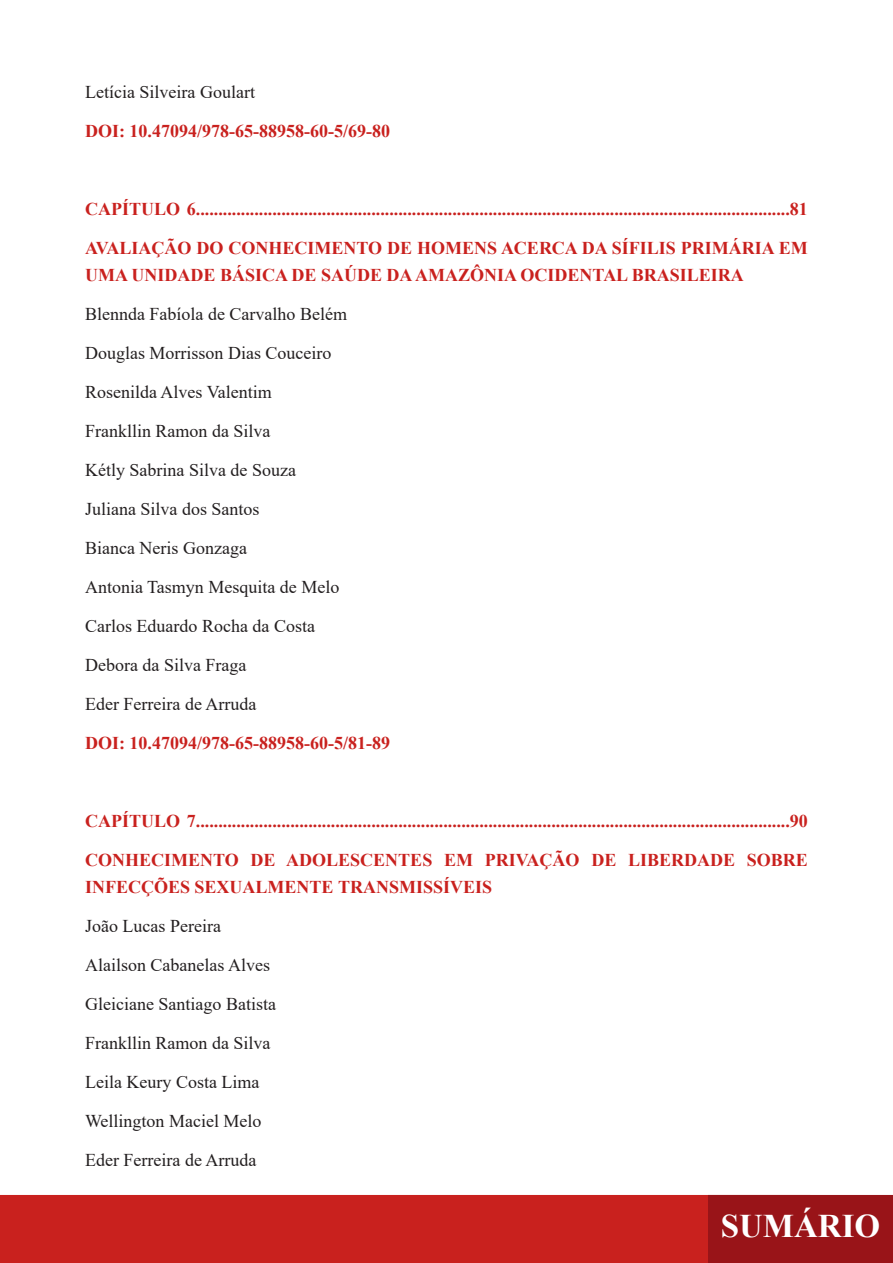
<style>
.page{position:relative;width:893px;height:1263px;background:#fff}
.page>*{position:absolute;margin:0;border:0;box-sizing:border-box;transform-origin:0 0}
.t1{font:700 33px "Times New Roman";color:#fff}
.t2{font:700 18px/27px "Times New Roman";color:#c9211e}
.t3{font:18px "Times New Roman";color:#231f20}
</style>
<div class="page">
<div style="left:0;top:1195px;width:810px;height:68px;background:#c9211e"></div>
<div style="left:709px;top:1196px;width:183px;height:66px;background:#991418"></div>
<div style="left:708px;top:1195px;width:185px;height:68px;border:2px solid #991418"></div>
<p class="t3" style="left:85px;top:79px;width:171px">Letícia Silveira Goulart</p>
<p class="t2" style="left:85px;top:116px;width:306px">DOI: 10.47094/978-65-88958-60-5/69-80</p>
<p class="t2" style="left:85px;top:194px;width:724px">CAPÍTULO 6....................................................................................................................................81</p>
<p class="t2" style="left:85px;top:233px;width:724px">AVALIAÇÃO DO CONHECIMENTO DE HOMENS ACERCA DA SÍFILIS PRIMÁRIA EM<br>UMA UNIDADE BÁSICA DE SAÚDE DA AMAZÔNIA OCIDENTAL BRASILEIRA</p>
<p class="t3" style="left:85px;top:301px;width:263px">Blennda Fabíola de Carvalho Belém</p>
<p class="t3" style="left:85px;top:340px;width:248px">Douglas Morrisson Dias Couceiro</p>
<p class="t3" style="left:85px;top:379px;width:188px">Rosenilda Alves Valentim</p>
<p class="t3" style="left:85px;top:418px;width:187px">Frankllin Ramon da Silva</p>
<p class="t3" style="left:85px;top:457px;width:212px">Kétly Sabrina Silva de Souza</p>
<p class="t3" style="left:85px;top:496px;width:176px">Juliana Silva dos Santos</p>
<p class="t3" style="left:85px;top:535px;width:163px">Bianca Neris Gonzaga</p>
<p class="t3" style="left:85px;top:574px;width:256px">Antonia Tasmyn Mesquita de Melo</p>
<p class="t3" style="left:85px;top:613px;width:231px">Carlos Eduardo Rocha da Costa</p>
<p class="t3" style="left:85px;top:652px;width:163px">Debora da Silva Fraga</p>
<p class="t3" style="left:85px;top:691px;width:173px">Eder Ferreira de Arruda</p>
<p class="t2" style="left:85px;top:728px;width:306px">DOI: 10.47094/978-65-88958-60-5/81-89</p>
<p class="t2" style="left:85px;top:806px;width:724px">CAPÍTULO 7....................................................................................................................................90</p>
<p class="t2" style="left:85px;top:845px;width:724px">CONHECIMENTO DE ADOLESCENTES EM PRIVAÇÃO DE LIBERDADE SOBRE<br>INFECÇÕES SEXUALMENTE TRANSMISSÍVEIS</p>
<p class="t3" style="left:85px;top:913px;width:137px">João Lucas Pereira</p>
<p class="t3" style="left:85px;top:952px;width:186px">Alailson Cabanelas Alves</p>
<p class="t3" style="left:85px;top:991px;width:192px">Gleiciane Santiago Batista</p>
<p class="t3" style="left:85px;top:1030px;width:187px">Frankllin Ramon da Silva</p>
<p class="t3" style="left:85px;top:1069px;width:176px">Leila Keury Costa Lima</p>
<p class="t3" style="left:85px;top:1108px;width:178px">Wellington Maciel Melo</p>
<p class="t3" style="left:85px;top:1147px;width:173px">Eder Ferreira de Arruda</p>
<h1 class="t1" style="left:721px;top:1202px;width:161px">SUMÁRIO</h1>
</div>
